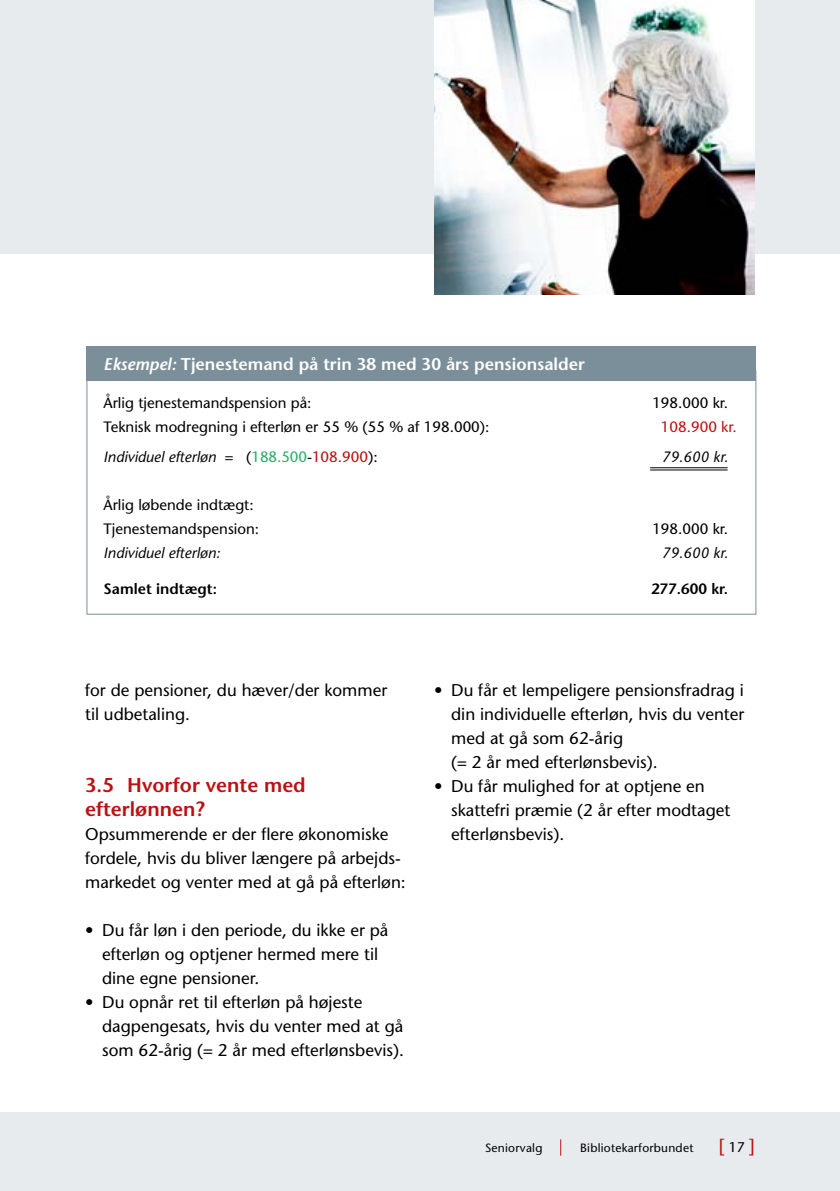
<style>
.page{position:relative;width:840px;height:1191px;background:#fff}
.page>*{position:absolute;margin:0;border:0;box-sizing:border-box;transform-origin:0 0}
.t1{font:600 20px/24px "Stone Sans";color:#bd1111}
.t2{font:18px "Stone Sans";color:#bd1111}
.t3{font:17px/24px "Stone Sans";color:#000}
.t4{font:600 17px "Stone Sans";color:#fff}
.t5{font:15px/24px "Stone Sans";color:#000}
.t6{font:italic 15px "Stone Sans";color:#000}
.t7{font:600 15px "Stone Sans";color:#000}
.t8{font:15px "Stone Sans";color:#bd1111}
.t9{font:12px "Stone Sans";letter-spacing:.02em;color:#000}
.s1{font-style:italic}
.s2{font-style:normal}
.s3{font-style:normal;color:#2aac65}
.s4{font-style:normal;color:#bd1111}
.s5{font-size:14px;color:#000}
</style>
<div class="page">
<div style="left:0;top:0;width:839px;height:254px;background:#e7ebee"></div>
<div style="left:0;top:1112px;width:839px;height:79px;background:#e7ebee"></div>
<svg style="left:560px;top:1139px;width:1px;height:16px"></svg>
<img style="left:434px;top:0;width:320px;height:295px">
<div style="left:86px;top:346px;width:669px;height:35px;background:#7b8f9a"></div>
<div style="left:86px;top:370px;width:669px;height:244px;border:1px solid #7b8f9a"></div>
<hr style="left:649px;top:467px;width:78px;height:1px;background:#000">
<hr style="left:649px;top:469px;width:78px;height:1px;background:#000">
<p class="t4" style="left:103px;top:353px;width:482px"><span class="s1">Eksempel:</span> Tjenestemand på trin 38 med 30 års pensionsalder</p>
<p class="t5" style="left:103px;top:390px;width:209px">Årlig tjenestemandspension på:</p>
<p class="t5" style="left:652px;top:390px;width:77px">198.000 kr.</p>
<p class="t5" style="left:103px;top:414px;width:387px">Teknisk modregning i efterløn er 55 % (55 % af 198.000):</p>
<p class="t8" style="left:660px;top:417px;width:77px">108.900 kr.</p>
<p class="t6" style="left:103px;top:447px;width:275px">Individuel efterløn <span class="s2">= (</span><span class="s3">188.500</span><span class="s2">-</span><span class="s4">108.900</span><span class="s2">):</span></p>
<p class="t6" style="left:661px;top:447px;width:68px">79.600 kr.</p>
<p class="t5" style="left:103px;top:492px;width:157px">Årlig løbende indtægt:<br>Tjenestemandspension:</p>
<p class="t5" style="left:652px;top:516px;width:77px">198.000 kr.</p>
<p class="t6" style="left:103px;top:543px;width:118px">Individuel efterløn:</p>
<p class="t6" style="left:661px;top:543px;width:68px">79.600 kr.</p>
<p class="t7" style="left:103px;top:579px;width:115px">Samlet indtægt:</p>
<p class="t7" style="left:650px;top:579px;width:79px">277.600 kr.</p>
<p class="t3" style="left:85px;top:678px;width:303px">for de pensioner, du hæver/der kommer til udbetaling.</p>
<p class="t1" style="left:85px;top:773px;width:222px">3.5 Hvorfor vente med efterlønnen?</p>
<p class="t3" style="left:85px;top:822px;width:322px">Opsummerende er der flere økonomiske fordele, hvis du bliver længere på arbejds&shy;markedet og venter med at gå på efterløn:</p>
<p class="t3" style="left:102px;top:918px;width:288px;text-indent:-17px">• Du får løn i den periode, du ikke er på efterløn og optjener hermed mere til dine egne pensioner.</p>
<p class="t3" style="left:102px;top:990px;width:303px;text-indent:-17px">• Du opnår ret til efterløn på højeste dagpengesats, hvis du venter med at gå som 62-årig (= 2 år med efterlønsbevis).</p>
<p class="t3" style="left:451px;top:678px;width:294px;text-indent:-17px">• Du får et lempeligere pensionsfradrag i din individuelle efterløn, hvis du venter med at gå som 62-årig<br>(= 2 år med efterlønsbevis).</p>
<p class="t3" style="left:451px;top:774px;width:280px;text-indent:-17px">• Du får mulighed for at optjene en skattefri præmie (2 år efter modtaget efterlønsbevis).</p>
<p class="t9" style="left:485px;top:1140px;width:59px">Seniorvalg</p>
<p class="t9" style="left:579px;top:1140px;width:115px">Bibliotekarforbundet</p>
<p class="t2" style="left:718px;top:1134px;width:38px">[ <span class="s5">17</span> ]</p>
</div>
